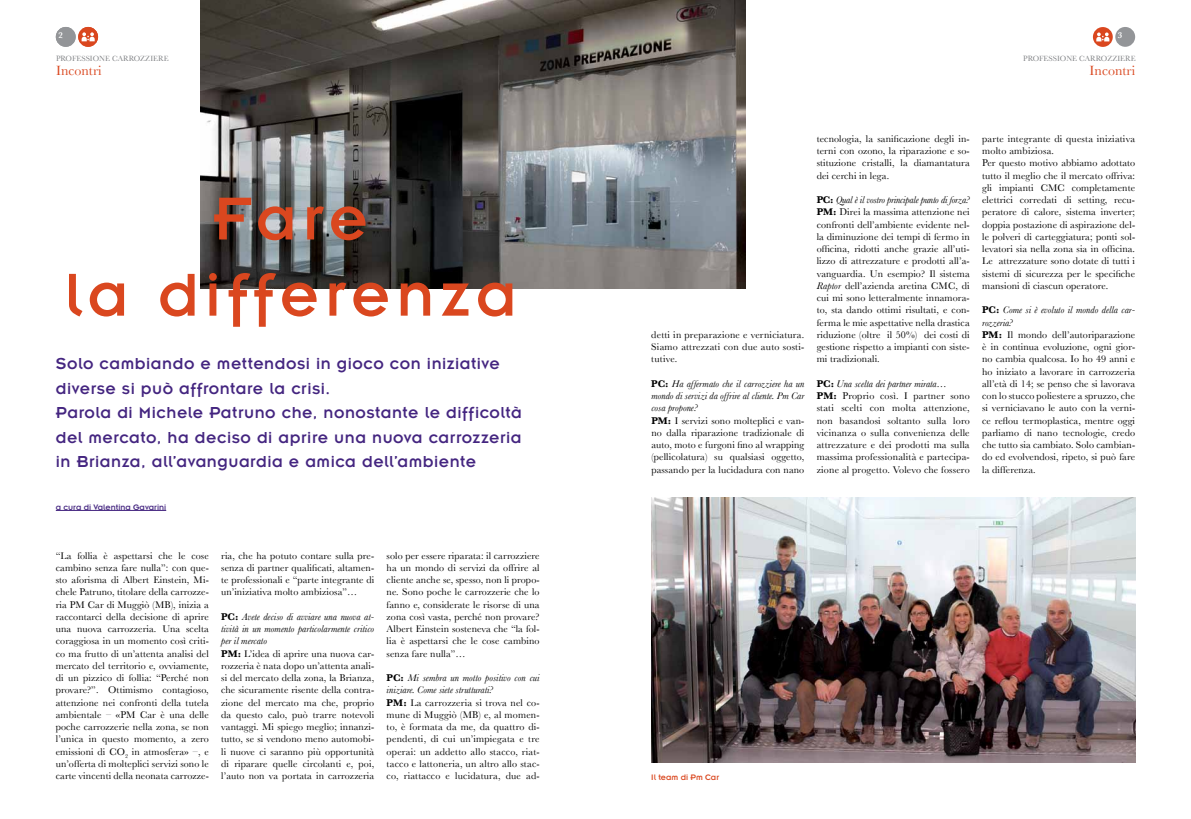
<style>
.page{position:relative;width:1191px;height:819px;background:#fff}
.page>*{position:absolute;margin:0;border:0;box-sizing:border-box;transform-origin:0 0}
.t1{font:66.5px/76.1px "Insignia LT Std";letter-spacing:.09em;color:#da471f;text-align:center}
.t2{font:17.5px/24.5px "Insignia LT Std";letter-spacing:.03em;color:#442580}
.t3{font:14px "Baskerville";color:#da471f}
.t4{font:10.06px/12.2px "Baskerville";letter-spacing:.01em;color:#000;text-align:justify}
.t5{font:8.75px "Insignia LT Std";color:#442580}
.t6{font:8.75px "Insignia LT Std";color:#da471f}
.t7{font:600 8.75px "Baskerville";color:#fff}
.t8{font:7.88px "Baskerville";color:#808285}
.s1{font-weight:700}
.s2{font-style:italic}
</style>
<div class="page">
<img style="left:201px;top:0;width:544px;height:289px">
<div style="left:1115px;top:27px;width:20px;height:20px;background:#939598;border-radius:50%"></div>
<svg style="left:1093px;top:27px;width:19px;height:20px"></svg>
<svg style="left:1096px;top:32px;width:13px;height:9px"></svg>
<hr style="left:56px;top:510px;width:110px;height:1px;background:#442580">
<div style="left:56px;top:27px;width:20px;height:20px;background:#939598;border-radius:50%"></div>
<svg style="left:78px;top:27px;width:20px;height:20px"></svg>
<svg style="left:82px;top:32px;width:13px;height:9px"></svg>
<img style="left:651px;top:497px;width:484px;height:265px">
<p class="t7" style="left:58px;top:30px;width:6px">2</p>
<p class="t8" style="left:56px;top:53px;width:114px">Professione carrozziere</p>
<h3 class="t3" style="left:56px;top:62px;width:47px">Incontri</h3>
<h1 class="t1" style="left:64px;top:180px;width:454px">Fare<br>la differenza</h1>
<p class="t2" style="left:56px;top:351px;width:467px">Solo cambiando e mettendosi in gioco con iniziative diverse si può affrontare la crisi.<br>Parola di Michele Patruno che, nonostante le difficoltà del mercato, ha deciso di aprire una nuova carrozzeria in Brianza, all’avanguardia e amica dell’ambiente</p>
<p class="t5" style="left:56px;top:502px;width:112px">a cura di Valentina Gavarini</p>
<p class="t4" style="left:56px;top:549px;width:154px">“La follia è aspettarsi che le cose cambino senza fare nulla”: con que&shy;sto aforisma di Albert Einstein, Mi&shy;chele Patruno, titolare della carrozze&shy;ria PM Car di Muggiò (MB), inizia a raccontarci della decisione di aprire una nuova carrozzeria. Una scelta coraggiosa in un momento così criti&shy;co ma frutto di un’attenta analisi del mercato del territorio e, ovviamente, di un pizzico di follia: “Perché non provare?”. Ottimismo contagioso, attenzione nei confronti della tutela ambientale – «PM Car è una delle poche carrozzerie nella zona, se non l’unica in questo momento, a zero emissioni di CO<sub>2</sub> in atmosfera» –, e un’offerta di molteplici servizi sono le carte vincenti della neonata carrozze-</p>
<p class="t4" style="left:221px;top:549px;width:154px">ria, che ha potuto contare sulla pre&shy;senza di partner qualificati, altamen&shy;te professionali e “parte integrante di un’iniziativa molto ambiziosa”…</p>
<p class="t4" style="left:221px;top:610px;width:154px;text-align:left"><span class="s1">PC:</span> <span class="s2">Avete deciso di avviare una nuova at&shy;tività in un momento particolarmente critico per il mercato<br></span><span class="s1">PM:</span> L’idea di aprire una nuova car&shy;rozzeria è nata dopo un’attenta anali&shy;si del mercato della zona, la Brianza, che sicuramente risente della contra&shy;zione del mercato ma che, proprio da questo calo, può trarre notevoli vantaggi. Mi spiego meglio; innanzi&shy;tutto, se si vendono meno automobi&shy;li nuove ci saranno più opportunità di riparare quelle circolanti e, poi, l’auto non va portata in carrozzeria</p>
<p class="t4" style="left:387px;top:549px;width:154px">solo per essere riparata: il carrozziere ha un mondo di servizi da offrire al cliente anche se, spesso, non li propo&shy;ne. Sono poche le carrozzerie che lo fanno e, considerate le risorse di una zona così vasta, perché non provare?<br>Albert Einstein sosteneva che “la fol&shy;lia è aspettarsi che le cose cambino senza fare nulla”…</p>
<p class="t4" style="left:387px;top:671px;width:154px;text-align:left"><span class="s1">PC:</span> <span class="s2">Mi sembra un motto positivo con cui iniziare. Come siete strutturati?<br></span><span class="s1">PM:</span> La carrozzeria si trova nel co&shy;mune di Muggiò (MB) e, al momen&shy;to, è formata da me, da quattro di&shy;pendenti, di cui un’impiegata e tre operai: un addetto allo stacco, riat&shy;tacco e lattoneria, un altro allo stac&shy;co, riattacco e lucidatura, due ad-</p>
<p class="t7" style="left:1117px;top:30px;width:6px">3</p>
<p class="t8" style="left:1023px;top:53px;width:114px">Professione carrozziere</p>
<h3 class="t3" style="left:1089px;top:62px;width:47px">Incontri</h3>
<p class="t4" style="left:651px;top:328px;width:154px">detti in preparazione e verniciatura.<br>Siamo attrezzati con due auto sosti&shy;tutive.</p>
<p class="t4" style="left:651px;top:377px;width:154px;text-align:left"><span class="s1">PC:</span> <span class="s2">Ha affermato che il carrozziere ha un mondo di servizi da offrire al cliente. Pm Car cosa propone?<br></span><span class="s1">PM:</span> I servizi sono molteplici e van&shy;no dalla riparazione tradizionale di auto, moto e furgoni fino al wrapping (pellicolatura) su qualsiasi oggetto, passando per la lucidadura con nano</p>
<p class="t4" style="left:816px;top:132px;width:154px">tecnologia, la sanificazione degli in&shy;terni con ozono, la riparazione e so&shy;stituzione cristalli, la diamantatura dei cerchi in lega.</p>
<p class="t4" style="left:816px;top:194px;width:154px"><span class="s1">PC:</span> <span class="s2">Qual è il vostro principale punto di forza?<br></span><span class="s1">PM:</span> Direi la massima attenzione nei confronti dell’ambiente evidente nel&shy;la diminuzione dei tempi di fermo in officina, ridotti anche grazie all’uti&shy;lizzo di attrezzature e prodotti all’a&shy;vanguardia. Un esempio? Il sistema <span class="s2">Raptor</span> dell’azienda aretina CMC, di cui mi sono letteralmente innamora&shy;to, sta dando ottimi risultati, e con&shy;ferma le mie aspettative nella drastica riduzione (oltre il 50%) dei costi di gestione rispetto a impianti con siste&shy;mi tradizionali.</p>
<p class="t4" style="left:816px;top:377px;width:154px;text-align:left"><span class="s1">PC:</span> <span class="s2">Una scelta dei partner mirata…<br></span><span class="s1">PM:</span> Proprio così. I partner sono stati scelti con molta attenzione, non basandosi soltanto sulla loro vicinanza o sulla convenienza delle attrezzature e dei prodotti ma sulla massima professionalità e partecipa&shy;zione al progetto. Volevo che fossero</p>
<p class="t4" style="left:982px;top:132px;width:154px;text-align:left">parte integrante di questa iniziativa molto ambiziosa.<br>Per questo motivo abbiamo adottato tutto il meglio che il mercato offriva: gli impianti CMC completamente elettrici corredati di setting, recu&shy;peratore di calore, sistema inverter; doppia postazione di aspirazione del&shy;le polveri di carteggiatura; ponti sol&shy;levatori sia nella zona sia in officina.<br>Le attrezzature sono dotate di tutti i sistemi di sicurezza per le specifiche mansioni di ciascun operatore.</p>
<p class="t4" style="left:982px;top:304px;width:154px;text-align:left"><span class="s1">PC:</span> <span class="s2">Come si è evoluto il mondo della car&shy;rozzeria?<br></span><span class="s1">PM:</span> Il mondo dell’autoriparazione è in continua evoluzione, ogni gior&shy;no cambia qualcosa. Io ho 49 anni e ho iniziato a lavorare in carrozzeria all’età di 14; se penso che si lavorava con lo stucco poliestere a spruzzo, che si verniciavano le auto con la verni&shy;ce reflou termoplastica, mentre oggi parliamo di nano tecnologie, credo che tutto sia cambiato. Solo cambian&shy;do ed evolvendosi, ripeto, si può fare la differenza.</p>
<p class="t6" style="left:651px;top:772px;width:69px">Il team di Pm Car</p>
</div>
